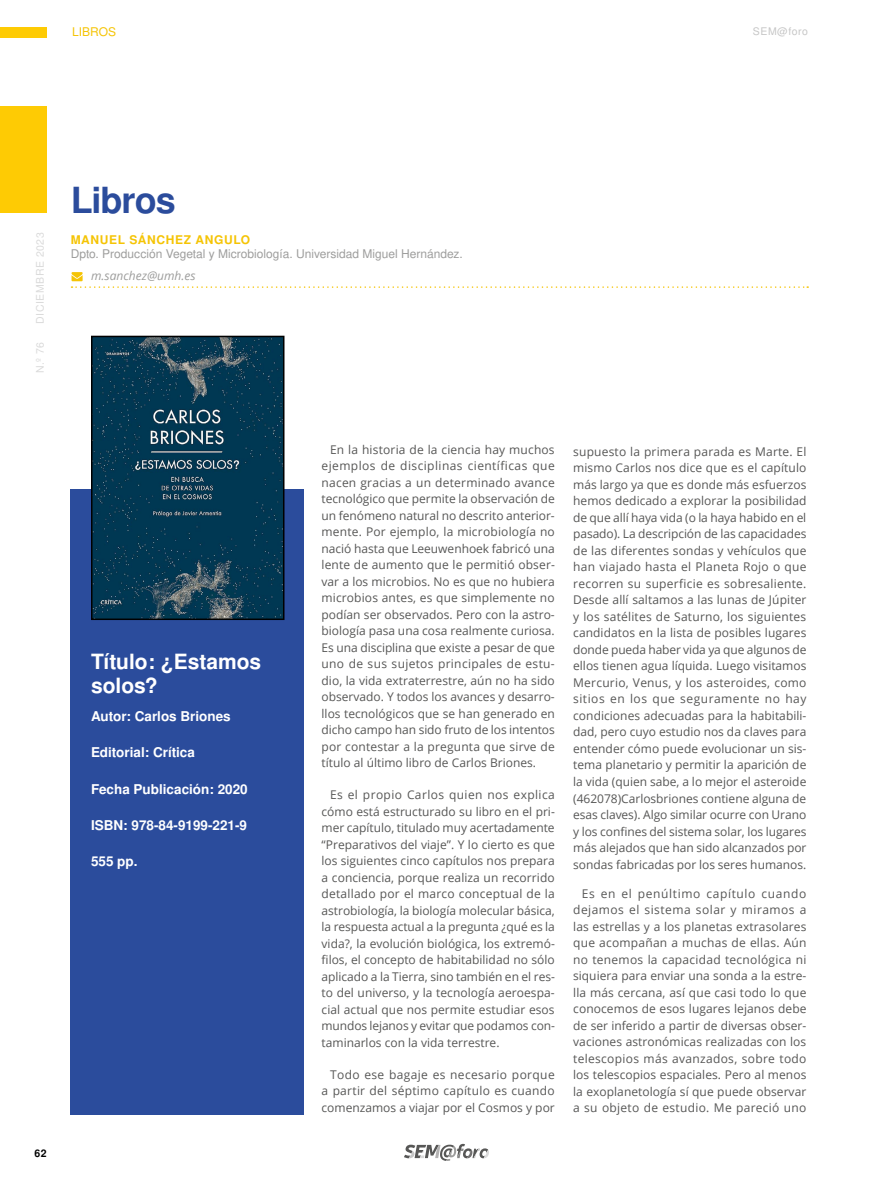
<style>
.page{position:relative;width:893px;height:1191px;background:#fff}
.page>*{position:absolute;margin:0;border:0;box-sizing:border-box;transform-origin:0 0}
.t1{font:700 36px "Nimbus San L";letter-spacing:-.025em;color:#2b4c9c}
.t2{font:700 21px/24px "Nimbus San L";color:#fff}
.t3{font:700 13.5px "Nimbus San L";color:#fff}
.t4{font:12px/16.5px "Open Sans";color:#575756;text-align:justify}
.t5{font:12px "Nimbus San L";color:#9d9d9c}
.t6{font:700 12px "Nimbus San L";letter-spacing:.05em;color:#f5c405}
.t7{font:italic 12px "Open Sans";color:#9d9d9c}
.t8{font:12px "Nimbus San L";color:#f5c405}
.t9{font:10.5px "Nimbus San L";letter-spacing:.05em;color:#dadada}
.t10{font:10.5px "Nimbus San L";letter-spacing:.05em;color:#c6c6c6}
.t11{font:700 10.5px "Nimbus San L";color:#000}
</style>
<div class="page">
<div style="left:0;top:28px;width:47px;height:10px;background:#fecb04"></div>
<div style="left:0;top:106px;width:47px;height:107px;background:#fecb04"></div>
<svg style="left:404px;top:1143px;width:85px;height:18px"></svg>
<div style="left:70px;top:489px;width:234px;height:625px;background:#2b4c9c"></div>
<img style="left:94px;top:339px;width:187px;height:278px">
<div style="left:91px;top:336px;width:193px;height:284px;border:2px solid #000"></div>
<svg style="left:71px;top:272px;width:737px;height:16px"></svg>
<p class="t8" style="left:72px;top:23px;width:45px">LIBROS</p>
<p class="t10" style="left:753px;top:24px;width:57px">SEM@foro</p>
<h1 class="t1" style="left:71px;top:174px;width:107px">Libros</h1>
<p class="t9" style="left:33px;top:324px;width:93px;rotate:-90deg">DICIEMBRE 2023</p>
<p class="t6" style="left:71px;top:231px;width:181px">MANUEL SÁNCHEZ ANGULO</p>
<p class="t5" style="left:71px;top:245px;width:391px">Dpto. Producción Vegetal y Microbiología. Universidad Miguel Hernández.</p>
<p class="t7" style="left:91px;top:268px;width:106px">m.sanchez@umh.es</p>
<p class="t9" style="left:33px;top:373px;width:33px;rotate:-90deg">N.º 76</p>
<h2 class="t2" style="left:91px;top:649px;width:172px">Título: ¿Estamos solos?</h2>
<p class="t3" style="left:91px;top:706px;width:141px">Autor: Carlos Briones</p>
<p class="t3" style="left:91px;top:743px;width:106px">Editorial: Crítica</p>
<p class="t3" style="left:91px;top:779px;width:158px">Fecha Publicación: 2020</p>
<p class="t3" style="left:91px;top:815px;width:158px">ISBN: 978-84-9199-221-9</p>
<p class="t3" style="left:91px;top:851px;width:48px">555 pp.</p>
<p class="t11" style="left:35px;top:1145px;width:14px">62</p>
<p class="t4" style="left:322px;top:441px;width:235px;text-indent:9px">En la historia de la ciencia hay muchos ejemplos de disciplinas científicas que nacen gracias a un determinado avance tecnológico que permite la observación de un fenómeno natural no descrito anterior&shy;mente. Por ejemplo, la microbiología no nació hasta que Leeuwenhoek fabricó una lente de aumento que le permitió obser&shy;var a los microbios. No es que no hubiera microbios antes, es que simplemente no podían ser observados. Pero con la astro&shy;biología pasa una cosa realmente curiosa.<br>Es una disciplina que existe a pesar de que uno de sus sujetos principales de estu&shy;dio, la vida extraterrestre, aún no ha sido observado. Y todos los avances y desarro&shy;llos tecnológicos que se han generado en dicho campo han sido fruto de los intentos por contestar a la pregunta que sirve de título al último libro de Carlos Briones.</p>
<p class="t4" style="left:322px;top:786px;width:235px;text-indent:9px">Es el propio Carlos quien nos explica cómo está estructurado su libro en el pri&shy;mer capítulo, titulado muy acertadamente “Preparativos del viaje”. Y lo cierto es que los siguientes cinco capítulos nos prepara a conciencia, porque realiza un recorrido detallado por el marco conceptual de la astrobiología, la biología molecular básica, la respuesta actual a la pregunta ¿qué es la vida?, la evolución biológica, los extremó&shy;filos, el concepto de habitabilidad no sólo aplicado a la Tierra, sino también en el res&shy;to del universo, y la tecnología aeroespa&shy;cial actual que nos permite estudiar esos mundos lejanos y evitar que podamos con&shy;taminarlos con la vida terrestre.</p>
<p class="t4" style="left:322px;top:1065px;width:235px;text-indent:9px">Todo ese bagaje es necesario porque a partir del séptimo capítulo es cuando comenzamos a viajar por el Cosmos y por</p>
<p class="t4" style="left:573px;top:443px;width:235px">supuesto la primera parada es Marte. El mismo Carlos nos dice que es el capítulo más largo ya que es donde más esfuerzos hemos dedicado a explorar la posibilidad de que allí haya vida (o la haya habido en el pasado). La descripción de las capacidades de las diferentes sondas y vehículos que han viajado hasta el Planeta Rojo o que recorren su superficie es sobresaliente.<br>Desde allí saltamos a las lunas de Júpiter y los satélites de Saturno, los siguientes candidatos en la lista de posibles lugares donde pueda haber vida ya que algunos de ellos tienen agua líquida. Luego visitamos Mercurio, Venus, y los asteroides, como sitios en los que seguramente no hay condiciones adecuadas para la habitabili&shy;dad, pero cuyo estudio nos da claves para entender cómo puede evolucionar un sis&shy;tema planetario y permitir la aparición de la vida (quien sabe, a lo mejor el asteroide (462078)Carlosbriones contiene alguna de esas claves). Algo similar ocurre con Urano y los confines del sistema solar, los lugares más alejados que han sido alcanzados por sondas fabricadas por los seres humanos.</p>
<p class="t4" style="left:573px;top:885px;width:235px;text-indent:9px">Es en el penúltimo capítulo cuando dejamos el sistema solar y miramos a las estrellas y a los planetas extrasolares que acompañan a muchas de ellas. Aún no tenemos la capacidad tecnológica ni siquiera para enviar una sonda a la estre&shy;lla más cercana, así que casi todo lo que conocemos de esos lugares lejanos debe de ser inferido a partir de diversas obser&shy;vaciones astronómicas realizadas con los telescopios más avanzados, sobre todo los telescopios espaciales. Pero al menos la exoplanetología sí que puede observar a su objeto de estudio. Me pareció uno</p>
</div>
